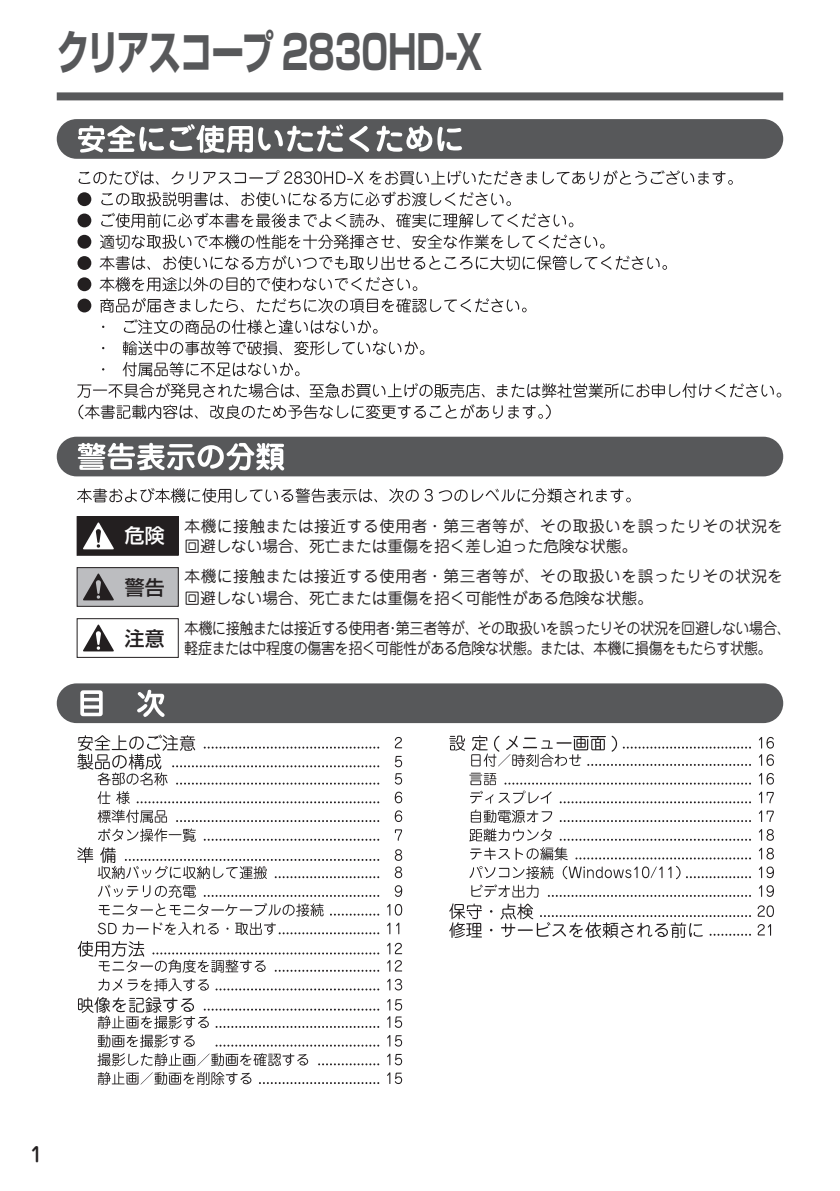
<style>
.page{position:relative;width:840px;height:1191px;background:#fff}
.page>*{position:absolute;margin:0;border:0;box-sizing:border-box;transform-origin:0 0}
.t1{font:700 46.8px "Shin Go Pro";letter-spacing:-.035em;color:#57585a;scale:.7 1}
.t2{font:500 19.8px "Shin Go Pro";color:#231f20}
.t3{font:500 19.8px "Shin Go Pro";color:#fff}
.t4{font:500 19.8px "Jun 34 Pro";color:#231f20}
.t5{font:15.6px/21.2px "Jun 201 Pro";letter-spacing:.04em;color:#231f20}
.t6{font:15.6px/19.8px "Jun 201 Pro";letter-spacing:-.025em;color:#231f20;scale:.9 1}
</style>
<div class="page">
<div style="left:57px;top:92px;width:725px;height:8px;background:#57585a"></div>
<svg style="left:449px;top:903px;width:324px;height:35px"></svg>
<svg style="left:469px;top:866px;width:304px;height:31px"></svg>
<svg style="left:470px;top:847px;width:303px;height:13px"></svg>
<svg style="left:469px;top:809px;width:304px;height:32px"></svg>
<svg style="left:449px;top:735px;width:324px;height:68px"></svg>
<svg style="left:97px;top:1053px;width:305px;height:32px"></svg>
<svg style="left:98px;top:1034px;width:304px;height:13px"></svg>
<svg style="left:78px;top:997px;width:324px;height:31px"></svg>
<svg style="left:98px;top:978px;width:304px;height:13px"></svg>
<svg style="left:78px;top:922px;width:324px;height:50px"></svg>
<svg style="left:77px;top:847px;width:325px;height:69px"></svg>
<svg style="left:97px;top:791px;width:305px;height:50px"></svg>
<svg style="left:77px;top:734px;width:325px;height:51px"></svg>
<div style="left:77px;top:567px;width:101px;height:39px;background:#bcbdc0"></div>
<div style="left:77px;top:567px;width:102px;height:40px;border:1px solid #231f20"></div>
<svg style="left:83px;top:573px;width:31px;height:27px"></svg>
<svg style="left:77px;top:488px;width:553px;height:15px"></svg>
<div style="left:57px;top:119px;width:725px;height:40px;background:#57585a;border-radius:20px"></div>
<svg style="left:78px;top:124px;width:383px;height:29px"></svg>
<div style="left:57px;top:437px;width:725px;height:39px;background:#57585a;border-radius:20px"></div>
<svg style="left:78px;top:443px;width:206px;height:27px"></svg>
<div style="left:57px;top:683px;width:725px;height:40px;background:#57585a;border-radius:20px"></div>
<svg style="left:80px;top:690px;width:84px;height:27px"></svg>
<div style="left:77px;top:618px;width:102px;height:40px;border:1px solid #231f20"></div>
<svg style="left:83px;top:624px;width:31px;height:27px"></svg>
<div style="left:77px;top:516px;width:101px;height:39px;background:#231f20"></div>
<div style="left:77px;top:516px;width:102px;height:40px;border:1px solid #231f20"></div>
<svg style="left:83px;top:522px;width:31px;height:27px"></svg>
<svg style="left:78px;top:404px;width:472px;height:15px"></svg>
<svg style="left:77px;top:383px;width:703px;height:15px"></svg>
<svg style="left:102px;top:362px;width:197px;height:14px"></svg>
<svg style="left:102px;top:340px;width:322px;height:15px"></svg>
<svg style="left:102px;top:319px;width:275px;height:15px"></svg>
<svg style="left:77px;top:298px;width:449px;height:15px"></svg>
<svg style="left:77px;top:277px;width:340px;height:14px"></svg>
<svg style="left:77px;top:255px;width:589px;height:15px"></svg>
<svg style="left:77px;top:234px;width:527px;height:15px"></svg>
<svg style="left:77px;top:213px;width:496px;height:15px"></svg>
<svg style="left:77px;top:191px;width:433px;height:16px"></svg>
<svg style="left:78px;top:170px;width:654px;height:15px"></svg>
<h1 class="t1" style="left:57px;top:15px;width:609px">クリアスコープ 2830HD-X</h1>
<p class="t3" style="left:125px;top:520px;width:41px">危険</p>
<p class="t5" style="left:184px;top:514px;width:600px;line-height:19.8px">本機に接触または接近する使用者・第三者等が、その取扱いを誤ったりその状況を回避しない場合、死亡または重傷を招く差し迫った危険な状態。</p>
<p class="t2" style="left:125px;top:571px;width:41px">警告</p>
<p class="t5" style="left:184px;top:564px;width:600px">本機に接触または接近する使用者・第三者等が、その取扱いを誤ったりその状況を回避しない場合、死亡または重傷を招く可能性がある危険な状態。</p>
<p class="t6" style="left:125px;top:616px;width:741px;text-indent:59px">本機に接触または接近する使用者・第三者等が、その取扱いを誤ったりその状況を回避しない場合、<sup>注意</sup> 軽症または中程度の傷害を招く可能性がある危険な状態。または、本機に損傷をもたらす状態。</p>
<p class="t4" style="left:31px;top:1138px;width:14px">1</p>
</div>
